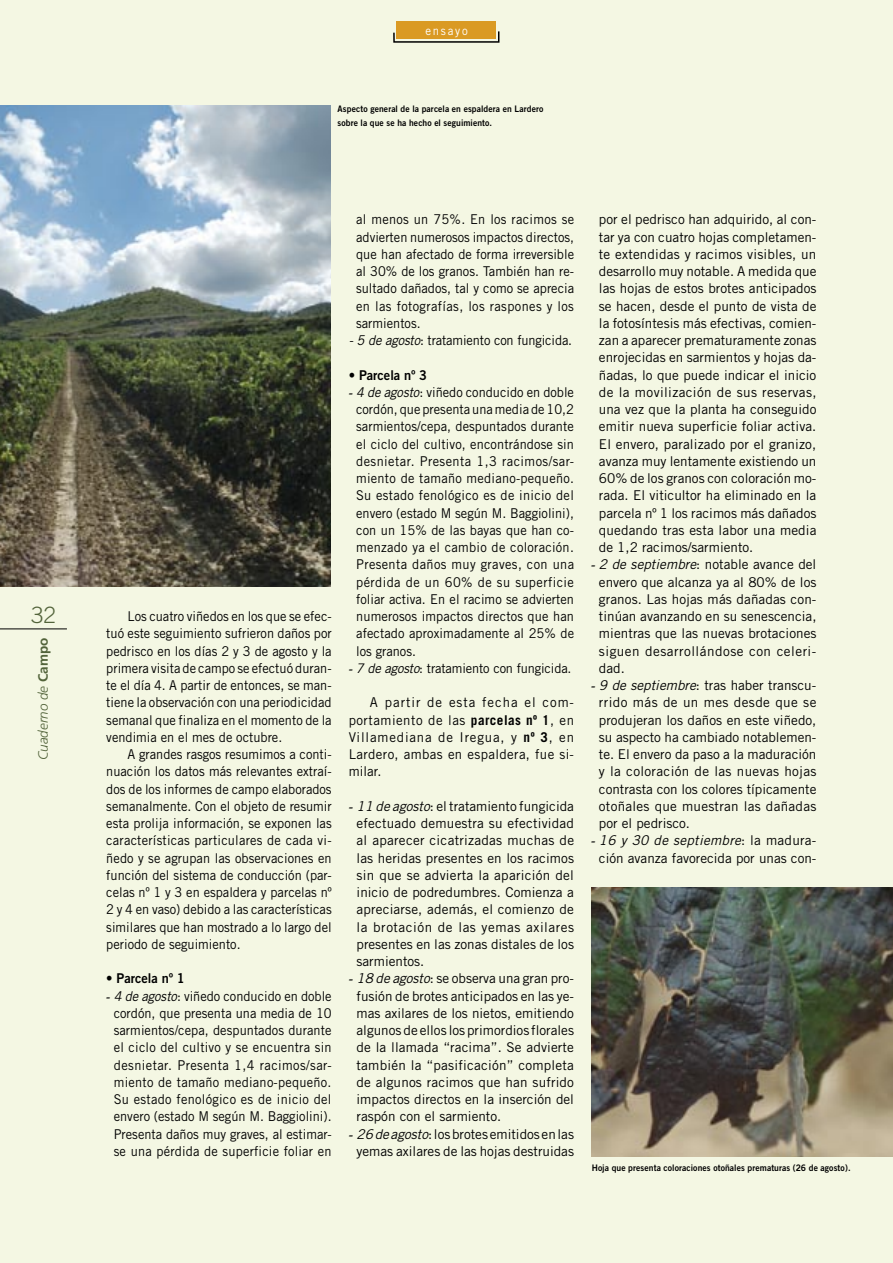
<style>
.page{position:relative;width:893px;height:1263px;background:#f4f7e3}
.page>*{position:absolute;margin:0;border:0;box-sizing:border-box;transform-origin:0 0}
.t1{font:300 22.5px "Trade Gothic";color:#52633a}
.t2{font:13.5px/17.2px "Trade Gothic";color:#000;text-align:justify}
.t3{font:13.5px/17.2px "Trade Gothic";color:#000;text-align:justify;scale:.95 1}
.t4{font:13.5px "Trade Gothic Bold Two";color:#000;scale:.95 1}
.t5{font:italic 300 13.5px "Frutiger";color:#52633a}
.t6{font:13.2px "Trade Gothic";letter-spacing:-.01em;color:#000}
.t7{font:12px "Trade Gothic";letter-spacing:.15em;color:#fff;scale:.95 1}
.t8{font:9px/13.5px "Trade Gothic Bold Two";letter-spacing:.01em;color:#000;scale:.95 1}
.s1{font-weight:700;font-style:normal}
.s2{font-family:"Times New Roman";font-style:italic}
.s3{font-style:italic}
.s4{font-weight:700}
</style>
<div class="page">
<hr style="left:0;top:628px;width:67px;height:1px;background:#000">
<div style="left:397px;top:21px;width:99px;height:18px;background:#da9a23"></div>
<svg style="left:393px;top:30px;width:107px;height:13px"></svg>
<img style="left:0;top:105px;width:330px;height:482px">
<img style="left:591px;top:888px;width:302px;height:269px">
<h1 class="t1" style="left:31px;top:601px;width:27px">32</h1>
<p class="t5" style="left:35px;top:760px;width:124px;rotate:-90deg">Cuaderno de <span class="s1">Campo</span></p>
<p class="t7" style="left:425px;top:23px;width:46px">ensayo</p>
<p class="t8" style="left:338px;top:102px;width:218px">Aspecto general de la parcela en espaldera en Lardero sobre la que se ha hecho el seguimiento.</p>
<p class="t3" style="left:106px;top:607px;width:239px;text-indent:21px">Los cuatro viñedos en los que se efec&shy;tuó este seguimiento sufrieron daños por pedrisco en los días 2 y 3 de agosto y la primera visita de campo se efectuó duran&shy;te el día 4. A partir de entonces, se man&shy;tiene la observación con una periodicidad semanal que finaliza en el momento de la vendimia en el mes de octubre.</p>
<p class="t3" style="left:106px;top:745px;width:239px;text-indent:21px">A grandes rasgos resumimos a conti&shy;nuación los datos más relevantes extraí&shy;dos de los informes de campo elaborados semanalmente. Con el objeto de resumir esta prolija información, se exponen las características particulares de cada vi&shy;ñedo y se agrupan las observaciones en función del sistema de conducción (par&shy;celas nº 1 y 3 en espaldera y parcelas nº 2 y 4 en vaso) debido a las características similares que han mostrado a lo largo del periodo de seguimiento.</p>
<p class="t4" style="left:106px;top:970px;width:84px">• Parcela nº 1</p>
<p class="t3" style="left:106px;top:987px;width:239px;text-align:center"><span class="s2">-</span> <span class="s3">4 de agosto</span>: viñedo conducido en doble cordón, que presenta una media de 10 sarmientos/cepa, despuntados durante el ciclo del cultivo y se encuentra sin desnietar. Presenta 1,4 racimos/sar&shy;miento de tamaño mediano-pequeño.<br>Su estado fenológico es de inicio del envero (estado M según M. Baggiolini).<br>Presenta daños muy graves, al estimar&shy;se una pérdida de superficie foliar en</p>
<p class="t3" style="left:356px;top:211px;width:231px">al menos un 75%. En los racimos se advierten numerosos impactos directos, que han afectado de forma irreversible al 30% de los granos. También han re&shy;sultado dañados, tal y como se aprecia en las fotografías, los raspones y los sarmientos.</p>
<p class="t3" style="left:349px;top:331px;width:237px"><span class="s3">- 5 de agosto</span>: tratamiento con fungicida.</p>
<p class="t4" style="left:349px;top:366px;width:84px">• Parcela nº 3</p>
<p class="t3" style="left:356px;top:383px;width:231px;text-indent:-7px"><span class="s2">-</span> <span class="s3">4 de agosto</span>: viñedo conducido en doble cordón, que presenta una media de 10,2 sarmientos/cepa, despuntados durante el ciclo del cultivo, encontrándose sin desnietar. Presenta 1,3 racimos/sar&shy;miento de tamaño mediano-pequeño.<br>Su estado fenológico es de inicio del envero (estado M según M. Baggiolini), con un 15% de las bayas que han co&shy;menzado ya el cambio de coloración.<br>Presenta daños muy graves, con una pérdida de un 60% de su superficie foliar activa. En el racimo se advierten numerosos impactos directos que han afectado aproximadamente al 25% de los granos.</p>
<p class="t6" style="left:349px;top:660px;width:224px"><span class="s2">-</span> <span class="s3">7 de agosto</span>: tratamiento con fungicida.</p>
<p class="t2" style="left:349px;top:694px;width:227px;text-indent:21px">A partir de esta fecha el com&shy;portamiento de las <span class="s4">parcelas nº 1</span>, en Villamediana de Iregua, y <span class="s4">nº 3</span>, en Lardero, ambas en espaldera, fue si&shy;milar.</p>
<p class="t2" style="left:357px;top:797px;width:219px;text-indent:-8px"><span class="s2">-</span> <span class="s3">11 de agosto</span>: el tratamiento fungicida efectuado demuestra su efectividad al aparecer cicatrizadas muchas de las heridas presentes en los racimos sin que se advierta la aparición del inicio de podredumbres. Comienza a apreciarse, además, el comienzo de la brotación de las yemas axilares presentes en las zonas distales de los sarmientos.</p>
<p class="t2" style="left:357px;top:970px;width:219px;text-indent:-8px"><span class="s2">-</span> <span class="s3">18 de agosto</span>: se observa una gran pro&shy;fusión de brotes anticipados en las ye&shy;mas axilares de los nietos, emitiendo algunos de ellos los primordios florales de la llamada “racima”. Se advierte también la “pasificación” completa de algunos racimos que han sufrido impactos directos en la inserción del raspón con el sarmiento.</p>
<p class="t2" style="left:349px;top:1125px;width:227px;text-align:center"><span class="s2">-</span> <span class="s3">26 de agosto</span>: los brotes emitidos en las yemas axilares de las hojas destruidas</p>
<p class="t2" style="left:599px;top:211px;width:219px">por el pedrisco han adquirido, al con&shy;tar ya con cuatro hojas completamen&shy;te extendidas y racimos visibles, un desarrollo muy notable. A medida que las hojas de estos brotes anticipados se hacen, desde el punto de vista de la fotosíntesis más efectivas, comien&shy;zan a aparecer prematuramente zonas enrojecidas en sarmientos y hojas da&shy;ñadas, lo que puede indicar el inicio de la movilización de sus reservas, una vez que la planta ha conseguido emitir nueva superficie foliar activa.<br>El envero, paralizado por el granizo, avanza muy lentamente existiendo un 60% de los granos con coloración mo&shy;rada. El viticultor ha eliminado en la parcela nº 1 los racimos más dañados quedando tras esta labor una media de 1,2 racimos/sarmiento.</p>
<p class="t2" style="left:599px;top:556px;width:219px;text-indent:-8px"><span class="s2">-</span> <span class="s3">2 de septiembre</span>: notable avance del envero que alcanza ya al 80% de los granos. Las hojas más dañadas con&shy;tinúan avanzando en su senescencia, mientras que las nuevas brotaciones siguen desarrollándose con celeri&shy;dad.</p>
<p class="t2" style="left:599px;top:676px;width:219px;text-indent:-8px"><span class="s2">-</span> <span class="s3">9 de septiembre</span>: tras haber transcu&shy;rrido más de un mes desde que se produjeran los daños en este viñedo, su aspecto ha cambiado notablemen&shy;te. El envero da paso a la maduración y la coloración de las nuevas hojas contrasta con los colores típicamente otoñales que muestran las dañadas por el pedrisco.</p>
<p class="t2" style="left:591px;top:832px;width:227px;text-align:center"><span class="s2">-</span> <span class="s3">16 y 30 de septiembre</span>: la madura&shy;ción avanza favorecida por unas con-</p>
<p class="t8" style="left:592px;top:1160px;width:274px">Hoja que presenta coloraciones otoñales prematuras (26 de agosto).</p>
</div>
